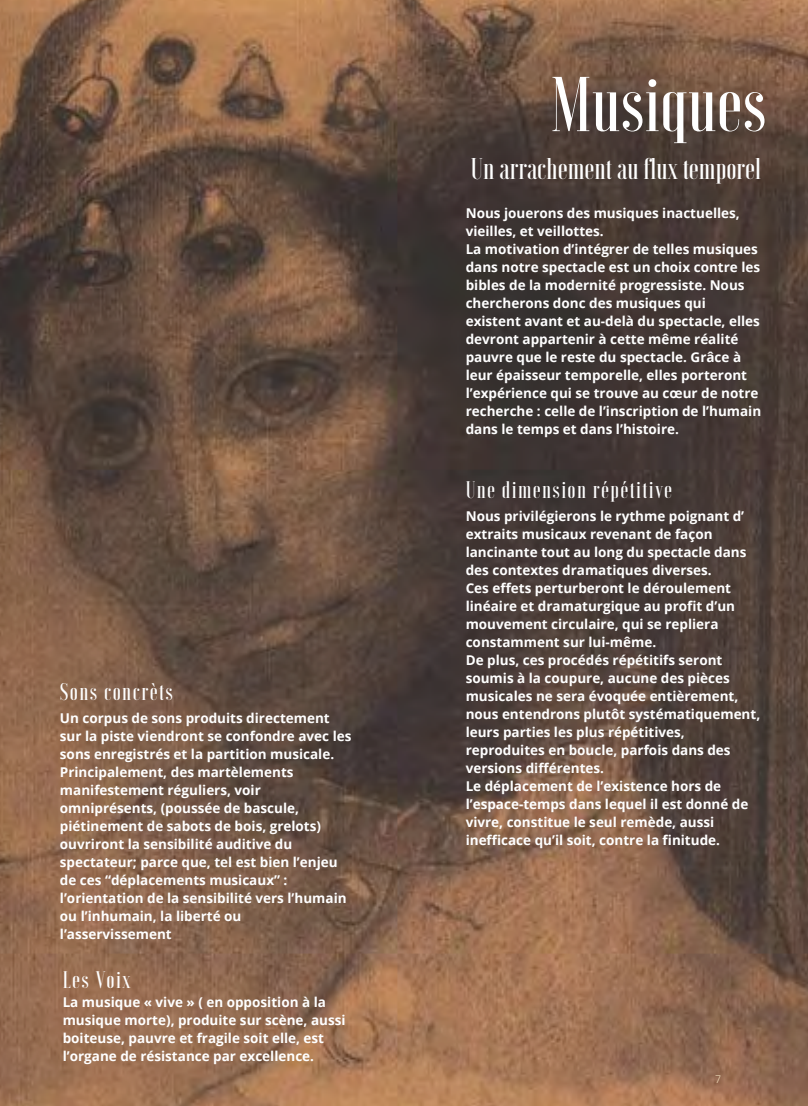
<style>
.page{position:relative;width:808px;height:1106px;background:#fff}
.page>*{position:absolute;margin:0;border:0;box-sizing:border-box;transform-origin:0 0}
.t1{font:500 77.4px "Voga";color:#fff}
.t2{font:500 30px "Voga";color:#fff}
.t3{font:500 24px "Voga";letter-spacing:.055em;color:#fff}
.t4{font:700 13.5px/18px "Open Sans";color:#fff}
.t5{font:300 10.5px "Open Sans";color:#fff1cd}
</style>
<div class="page">
<img style="left:0;top:0;width:808px;height:1106px">
<h3 class="t3" style="left:60px;top:680px;width:114px">Sons concrèts</h3>
<p class="t4" style="left:60px;top:709px;width:293px">Un corpus de sons produits directement sur la piste viendront se confondre avec les sons enregistrés et la partition musicale.<br>Principalement, des martèlements manifestement réguliers, voir omniprésents, (poussée de bascule, piétinement de sabots de bois, grelots) ouvriront la sensibilité auditive du spectateur; parce que, tel est bien l’enjeu de ces “déplacements musicaux” : l’orientation de la sensibilité vers l’humain ou l’inhumain, la liberté ou l’asservissement</p>
<h3 class="t3" style="left:63px;top:967px;width:69px">Les Voix</h3>
<p class="t4" style="left:63px;top:992px;width:284px">La musique « vive » ( en opposition à la musique morte), produite sur scène, aussi boiteuse, pauvre et fragile soit elle, est l’organe de résistance par excellence.</p>
<h1 class="t1" style="left:550px;top:66px;width:217px">Musiques</h1>
<h2 class="t2" style="left:471px;top:154px;width:292px">Un arrachement au flux temporel</h2>
<p class="t4" style="left:466px;top:204px;width:297px">Nous jouerons des musiques inactuelles, vieilles, et veillottes.<br>La motivation d’intégrer de telles musiques dans notre spectacle est un choix contre les bibles de la modernité progressiste. Nous chercherons donc des musiques qui existent avant et au-delà du spectacle, elles devront appartenir à cette même réalité pauvre que le reste du spectacle. Grâce à leur épaisseur temporelle, elles porteront l’expérience qui se trouve au cœur de notre recherche : celle de l’inscription de l’humain dans le temps et dans l’histoire.</p>
<h3 class="t3" style="left:466px;top:477px;width:208px">Une dimension répétitive</h3>
<p class="t4" style="left:466px;top:507px;width:296px">Nous privilégierons le rythme poignant d’ extraits musicaux revenant de façon lancinante tout au long du spectacle dans des contextes dramatiques diverses.<br>Ces effets perturberont le déroulement linéaire et dramaturgique au profit d’un mouvement circulaire, qui se repliera constamment sur lui-même.<br>De plus, ces procédés répétitifs seront soumis à la coupure, aucune des pièces musicales ne sera évoquée entièrement, nous entendrons plutôt systématiquement, leurs parties les plus répétitives, reproduites en boucle, parfois dans des versions différentes.<br>Le déplacement de l’existence hors de l’espace-temps dans lequel il est donné de vivre, constitue le seul remède, aussi inefficace qu’il soit, contre la finitude.</p>
<p class="t5" style="left:715px;top:1072px;width:7px">7</p>
</div>
